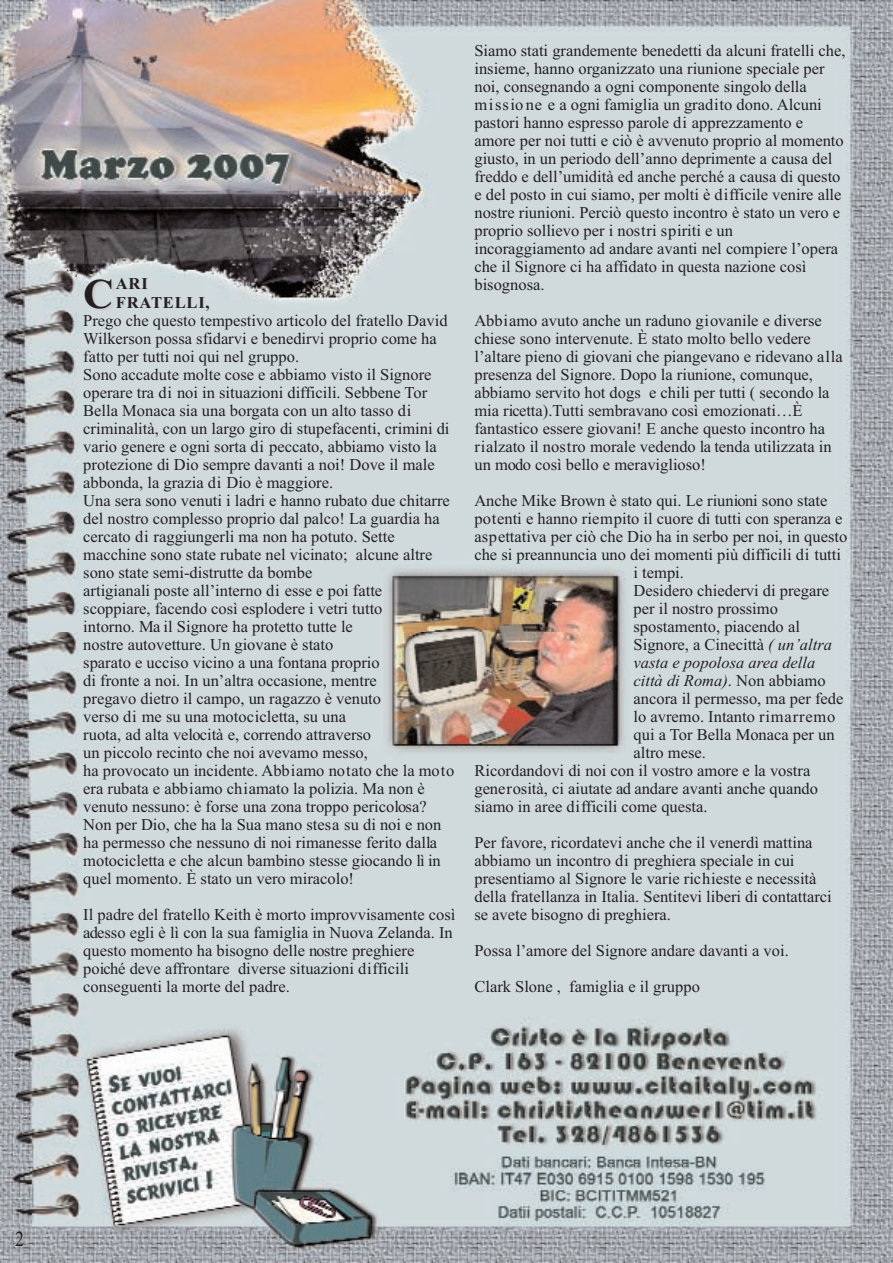
<style>
.page{position:relative;width:893px;height:1263px;background:#fff}
.page>*{position:absolute;margin:0;border:0;box-sizing:border-box;transform-origin:0 0}
.t1{font:700 42.45px "Times New Roman";color:#231f20}
.t2{font:21.6px "Times New Roman";color:#231f20;scale:.83 1}
.t3{font:16.5px/18px "Times New Roman";color:#231f20}
.t4{font:italic 16.5px "Times New Roman";color:#231f20}
.t5{font:700 16.5px/18.9px "Times New Roman";letter-spacing:.05em;color:#231f20}
.s1{color:#ccc}
.s2{font-style:italic}
.s3{font-style:normal}
</style>
<div class="page">
<img style="left:0;top:0;width:893px;height:1263px">
<h1 class="t1" style="left:83px;top:268px;width:32px">C</h1>
<p class="t5" style="left:116px;top:274px;width:95px">ARI<br><span class="s1">FRATEL</span>LI,</p>
<p class="t3" style="left:83px;top:311px;width:373px">Prego che questo tempestivo articolo del fratello David Wilkerson possa sfidarvi e benedirvi proprio come ha fatto per tutti noi qui nel gruppo.<br>Sono accadute molte cose e abbiamo visto il Signore operare tra di noi in situazioni difficili. Sebbene Tor Bella Monaca sia una borgata con un alto tasso di criminalità, con un largo giro di stupefacenti, crimini di vario genere e ogni sorta di peccato, abbiamo visto la protezione di Dio sempre davanti a noi! Dove il male abbonda, la grazia di Dio è maggiore.<br>Una sera sono venuti i ladri e hanno rubato due chitarre del nostro complesso proprio dal palco! La guardia ha cercato di raggiungerli ma non ha potuto. Sette macchine sono state rubate nel vicinato; alcune altre sono state semi-distrutte da bombe<br>artigianali poste all’interno di esse e poi fatte<br>scoppiare, facendo così esplodere i vetri tutto<br>intorno. Ma il Signore ha protetto tutte le<br>nostre autovetture. Un giovane è stato<br>sparato e ucciso vicino a una fontana proprio<br>di fronte a noi. In un’altra occasione, mentre<br>pregavo dietro il campo, un ragazzo è venuto<br>verso di me su una motocicletta, su una<br>ruota, ad alta velocità e, correndo attraverso<br>un piccolo recinto che noi avevamo messo,<br>ha provocato un incidente. Abbiamo notato che la moto era rubata e abbiamo chiamato la polizia. Ma non è venuto nessuno: è forse una zona troppo pericolosa?<br>Non per Dio, che ha la Sua mano stesa su di noi e non ha permesso che nessuno di noi rimanesse ferito dalla motocicletta e che alcun bambino stesse giocando lì in quel momento. È stato un vero miracolo!</p>
<p class="t3" style="left:83px;top:905px;width:374px">Il padre del fratello Keith è morto improvvisamente così adesso egli è lì con la sua famiglia in Nuova Zelanda. In questo momento ha bisogno delle nostre preghiere poiché deve affrontare diverse situazioni difficili conseguenti la morte del padre.</p>
<p class="t3" style="left:474px;top:41px;width:373px">Siamo stati grandemente benedetti da alcuni fratelli che, insieme, hanno organizzato una riunione speciale per noi, consegnando a ogni componente singolo della missio ne e a ogni famiglia un gradito dono. Alcuni pastori hanno espresso parole di apprezzamento e amore per noi tutti e ciò è avvenuto proprio al momento giusto, in un periodo dell’anno deprimente a causa del freddo e dell’umidità ed anche perché a causa di questo e del posto in cui siamo, per molti è difficile venire alle nostre riunioni. Perciò questo incontro è stato un vero e proprio sollievo per i nostri spiriti e un incoraggiamento ad andare avanti nel compiere l’opera che il Signore ci ha affidato in questa nazione così bisognosa.</p>
<p class="t3" style="left:474px;top:311px;width:370px">Abbiamo avuto anche un raduno giovanile e diverse chiese sono intervenute. È stato molto bello vedere l’altare pieno di giovani che piangevano e ridevano alla presenza del Signore. Dopo la riunione, comunque, abbiamo servito hot dogs e chili per tutti ( secondo la mia ricetta).Tutti sembravano così emozionati…È fantastico essere giovani! E anche questo incontro ha rialzato il nostro morale vedendo la tenda utilizzata in un modo così bello e meraviglioso!</p>
<p class="t3" style="left:474px;top:491px;width:355px">Anche Mike Brown è stato qui. Le riunioni sono state</p>
<p class="t3" style="left:474px;top:509px;width:370px">potenti e hanno riempito il cuore di tutti con speranza e</p>
<p class="t3" style="left:474px;top:527px;width:374px">aspettativa per ciò che Dio ha in serbo per noi, in questo</p>
<p class="t3" style="left:474px;top:545px;width:368px">che si preannuncia uno dei momenti più difficili di tutti</p>
<p class="t3" style="left:634px;top:563px;width:52px">i tempi.</p>
<p class="t3" style="left:634px;top:581px;width:197px">Desidero chiedervi di pregare</p>
<p class="t3" style="left:634px;top:599px;width:146px">per il nostro prossimo</p>
<p class="t3" style="left:634px;top:617px;width:168px">spostamento, piacendo al</p>
<p class="t3" style="left:634px;top:635px;width:200px">Signore, a Cinecittà <span class="s2">( un’altra</span></p>
<p class="t4" style="left:634px;top:652px;width:183px">vasta e popolosa area della</p>
<p class="t4" style="left:634px;top:670px;width:194px">città di Roma)<span class="s3">. Non abbiamo</span></p>
<p class="t3" style="left:634px;top:689px;width:211px">ancora il permesso, ma per fede</p>
<p class="t3" style="left:634px;top:707px;width:203px">lo avremo. Intanto rimarremo</p>
<p class="t3" style="left:634px;top:725px;width:203px">qui a Tor Bella Monaca per un</p>
<p class="t3" style="left:634px;top:743px;width:74px">altro mese.</p>
<p class="t3" style="left:474px;top:761px;width:337px">Ricordandovi di noi con il vostro amore e la vostra</p>
<p class="t3" style="left:474px;top:779px;width:345px">generosità, ci aiutate ad andare avanti anche quando</p>
<p class="t3" style="left:474px;top:797px;width:235px">siamo in aree difficili come questa.</p>
<p class="t3" style="left:474px;top:833px;width:359px">Per favore, ricordatevi anche che il venerdì mattina abbiamo un incontro di preghiera speciale in cui presentiamo al Signore le varie richieste e necessità della fratellanza in Italia. Sentitevi liberi di contattarci se avete bisogno di preghiera.</p>
<p class="t3" style="left:474px;top:932px;width:316px;line-height:36px">Possa l’amore del Signore andare davanti a voi.<br>Clark Slone , famiglia e il gruppo</p>
<h2 class="t2" style="left:15px;top:1226px;width:12px">2</h2>
</div>
